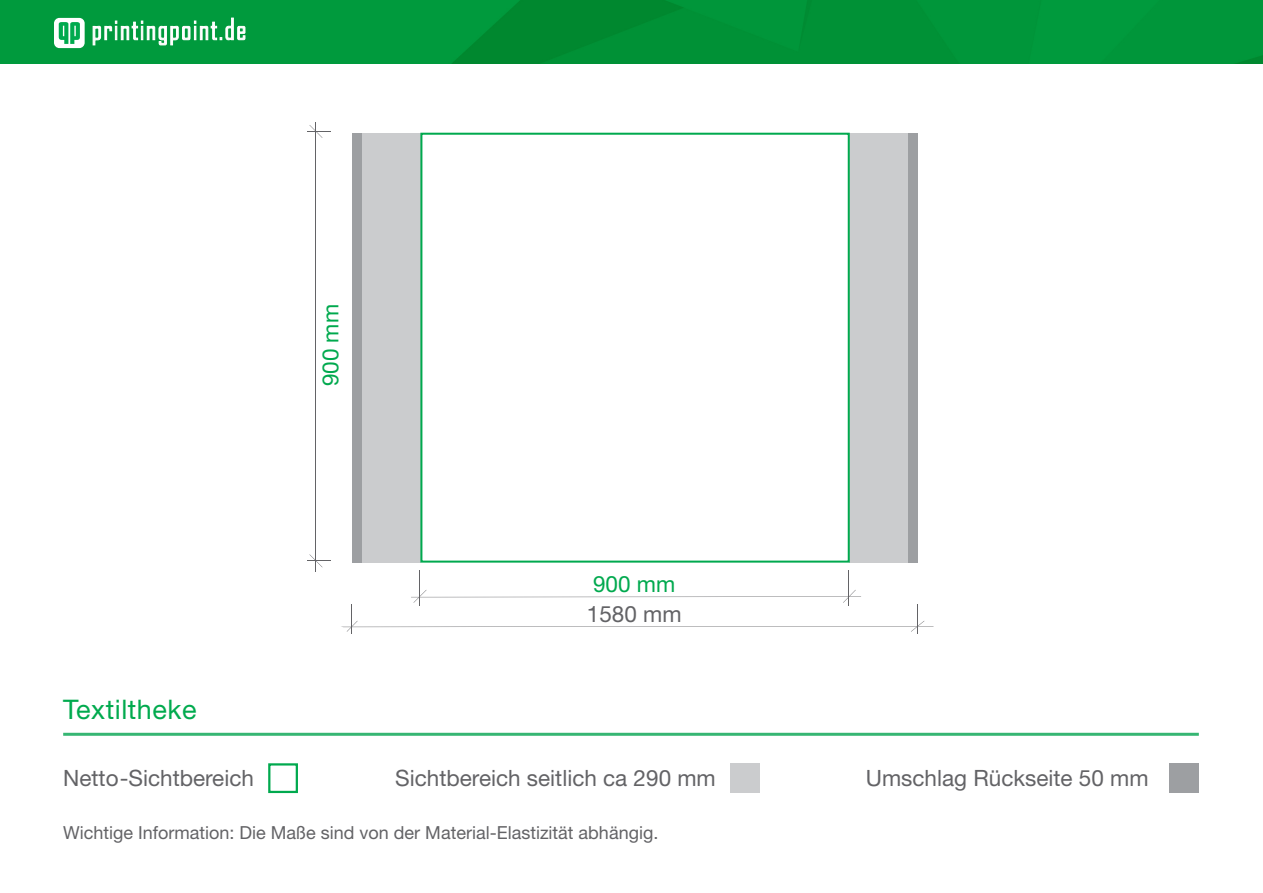
<style>
.page{position:relative;width:1263px;height:893px;background:#fff}
.page>*{position:absolute;margin:0;border:0;box-sizing:border-box;transform-origin:0 0}
.t1{font:27px "Helvetica Neue";letter-spacing:.02em;color:#00aa4e}
.t2{font:22.5px "Helvetica Neue";color:#636366}
.t3{font:22.5px "Helvetica Neue";color:#00a94e}
.t4{font:18px "Helvetica Neue";color:#636366}
</style>
<div class="page">
<img style="left:0;top:0;width:1263px;height:64px">
<svg style="left:92px;top:17px;width:154px;height:29px"></svg>
<div style="left:54px;top:18px;width:31px;height:30px;background:#fff;border-radius:5px"></div>
<svg style="left:59px;top:22px;width:21px;height:22px"></svg>
<hr style="left:63px;top:733px;width:1136px;height:3px;background:#36b673">
<div style="left:352px;top:133px;width:69px;height:430px;background:#cbccce"></div>
<div style="left:352px;top:133px;width:10px;height:430px;background:#9d9fa2"></div>
<div style="left:849px;top:133px;width:69px;height:430px;background:#cbccce"></div>
<div style="left:908px;top:133px;width:10px;height:430px;background:#9d9fa2"></div>
<hr style="left:316px;top:122px;width:1px;height:449px;background:#636366">
<hr style="left:849px;top:570px;width:1px;height:36px;background:#636366">
<hr style="left:419px;top:570px;width:1px;height:36px;background:#636366">
<svg style="left:411px;top:590px;width:450px;height:13px"></svg>
<svg style="left:307px;top:554px;width:23px;height:13px"></svg>
<svg style="left:307px;top:125px;width:23px;height:13px"></svg>
<hr style="left:917px;top:604px;width:1px;height:30px;background:#636366">
<hr style="left:351px;top:604px;width:1px;height:30px;background:#636366">
<svg style="left:341px;top:621px;width:592px;height:11px"></svg>
<div style="left:420px;top:133px;width:430px;height:430px;border:2px solid #00a94e"></div>
<div style="left:268px;top:763px;width:30px;height:30px;border:2px solid #00a94e"></div>
<div style="left:730px;top:763px;width:30px;height:30px;background:#cbccce"></div>
<div style="left:1169px;top:763px;width:30px;height:30px;background:#9d9fa2"></div>
<p class="t1" style="left:63px;top:693px;width:135px">Textiltheke</p>
<p class="t3" style="left:317px;top:386px;width:84px;rotate:-90deg">900 mm</p>
<p class="t3" style="left:593px;top:570px;width:84px">900 mm</p>
<p class="t2" style="left:587px;top:600px;width:96px">1580 mm</p>
<p class="t2" style="left:63px;top:764px;width:192px">Netto-Sichtbereich</p>
<p class="t2" style="left:395px;top:764px;width:322px">Sichtbereich seitlich ca 290 mm</p>
<p class="t2" style="left:866px;top:764px;width:284px">Umschlag Rückseite 50 mm</p>
<p class="t4" style="left:63px;top:822px;width:597px">Wichtige Information: Die Maße sind von der Material-Elastizität abhängig.</p>
</div>
